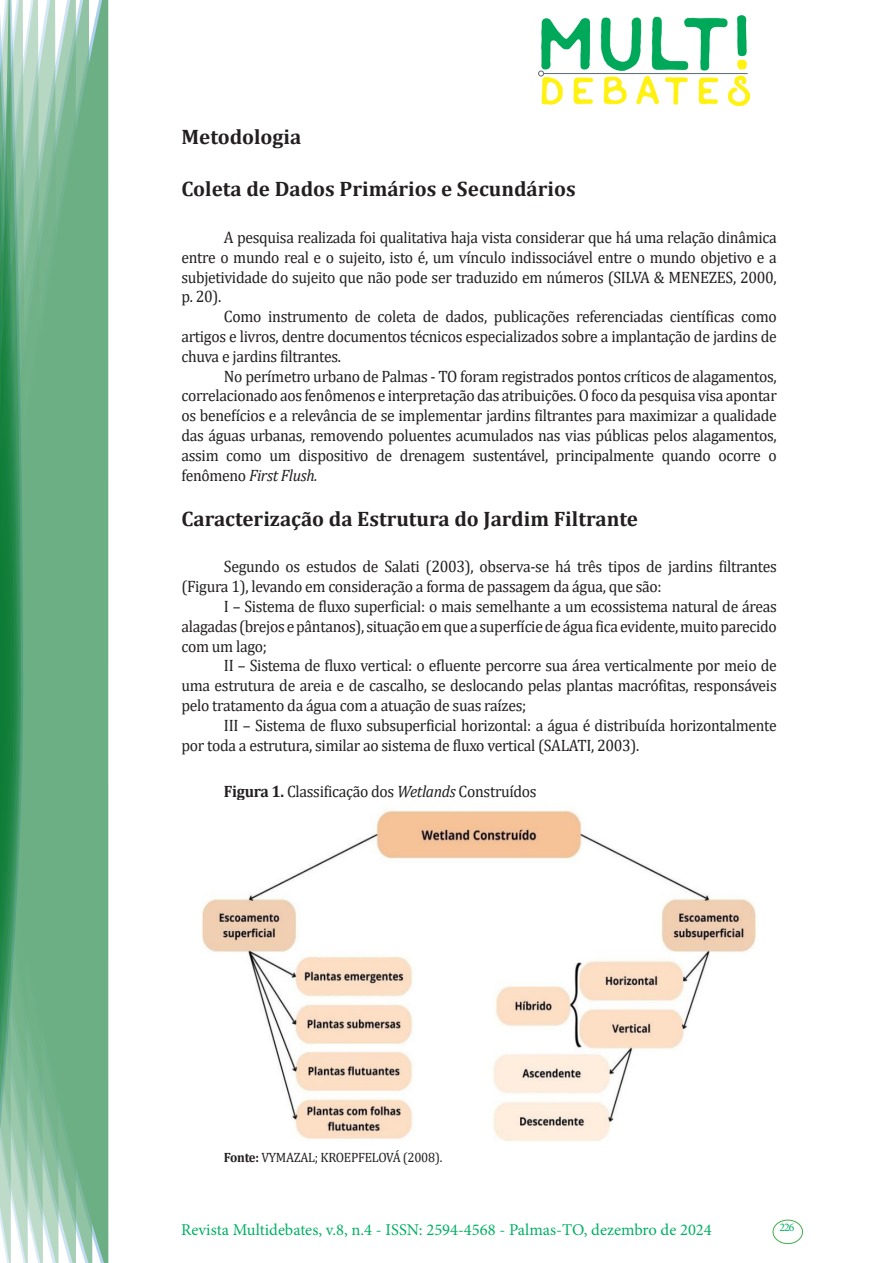
<style>
.page{position:relative;width:893px;height:1263px;background:#fff}
.page>*{position:absolute;margin:0;border:0;box-sizing:border-box;transform-origin:0 0}
.Titulo_2{font:700 21px "Cambria";color:#231f20}
.texto{font:16.5px/19.8px "Cambria";letter-spacing:-.02em;color:#231f20;text-align:justify;scale:.95 1}
.t1{font:16.5px "Minion Pro";color:#00b064}
.texto-2{font:13.5px "Cambria";letter-spacing:-.02em;color:#231f20;scale:.95 1}
.t2{font:11.7px "Minion Pro";color:#00b064}
.s1{font-style:italic}
.s2{font-weight:700}
</style>
<div class="page">
<div style="left:95px;top:0;width:14px;height:1263px;background:#6caf84"></div>
<svg style="left:79px;top:0;width:16px;height:1263px;fill:#6caf84"></svg>
<svg style="left:62px;top:0;width:17px;height:1263px;fill:#6caf84"></svg>
<svg style="left:45px;top:0;width:17px;height:1263px;fill:#6caf84"></svg>
<svg style="left:30px;top:0;width:15px;height:1263px;fill:#6caf84"></svg>
<svg style="left:0;top:0;width:30px;height:1263px"></svg>
<div style="left:772px;top:1219px;width:31px;height:25px;border:1px solid #40ae49;border-radius:50%"></div>
<img style="left:538px;top:16px;width:211px;height:90px">
<img style="left:202px;top:810px;width:554px;height:332px">
<p class="Titulo_2" style="left:181px;top:122px;width:121px">Metodologia</p>
<p class="Titulo_2" style="left:181px;top:174px;width:396px">Coleta de Dados Primários e Secundários</p>
<p class="texto" style="left:181px;top:227px;width:628px;text-indent:43px">A pesquisa realizada foi qualitativa haja vista considerar que há uma relação dinâmica entre o mundo real e o sujeito, isto é, um vínculo indissociável entre o mundo objetivo e a subjetividade do sujeito que não pode ser traduzido em números (SILVA &amp; MENEZES, 2000, p. 20).</p>
<p class="texto" style="left:181px;top:307px;width:628px;text-indent:43px">Como instrumento de coleta de dados, publicações referenciadas científicas como artigos e livros, dentre documentos técnicos especializados sobre a implantação de jardins de chuva e jardins filtrantes.</p>
<p class="texto" style="left:181px;top:366px;width:628px;text-indent:43px">No perímetro urbano de Palmas - TO foram registrados pontos críticos de alagamentos, correlacionado aos fenômenos e interpretação das atribuições. O foco da pesquisa visa apontar os benefícios e a relevância de se implementar jardins filtrantes para maximizar a qualidade das águas urbanas, removendo poluentes acumulados nas vias públicas pelos alagamentos, assim como um dispositivo de drenagem sustentável, principalmente quando ocorre o fenômeno <span class="s1">First Flush.</span></p>
<p class="Titulo_2" style="left:181px;top:504px;width:458px">Caracterização da Estrutura do Jardim Filtrante</p>
<p class="texto" style="left:181px;top:557px;width:628px;text-indent:43px">Segundo os estudos de Salati (2003), observa-se há três tipos de jardins filtrantes (Figura 1), levando em consideração a forma de passagem da água, que são:</p>
<p class="texto" style="left:181px;top:596px;width:628px;text-indent:43px">I – Sistema de fluxo superficial: o mais semelhante a um ecossistema natural de áreas alagadas (brejos e pântanos), situação em que a superfície de água fica evidente, muito parecido com um lago;</p>
<p class="texto" style="left:181px;top:656px;width:628px;text-indent:43px">II – Sistema de fluxo vertical: o efluente percorre sua área verticalmente por meio de uma estrutura de areia e de cascalho, se deslocando pelas plantas macrófitas, responsáveis pelo tratamento da água com a atuação de suas raízes;</p>
<p class="texto" style="left:181px;top:715px;width:628px;text-indent:43px">III – Sistema de fluxo subsuperficial horizontal: a água é distribuída horizontalmente por toda a estrutura, similar ao sistema de fluxo vertical (SALATI, 2003).</p>
<p class="texto" style="left:224px;top:782px;width:331px"><span class="s2">Figura 1.</span> Classificação dos <span class="s1">Wetlands</span> Construídos</p>
<p class="texto-2" style="left:224px;top:1149px;width:231px"><span class="s2">Fonte:</span> VYMAZAL; KROEPFELOVÁ (2008).</p>
<p class="t1" style="left:181px;top:1218px;width:532px">Revista Multidebates, v.8, n.4 - ISSN: 2594-4568 - Palmas-TO, dezembro de 2024</p>
<p class="t2" style="left:779px;top:1219px;width:16px">226</p>
</div>
